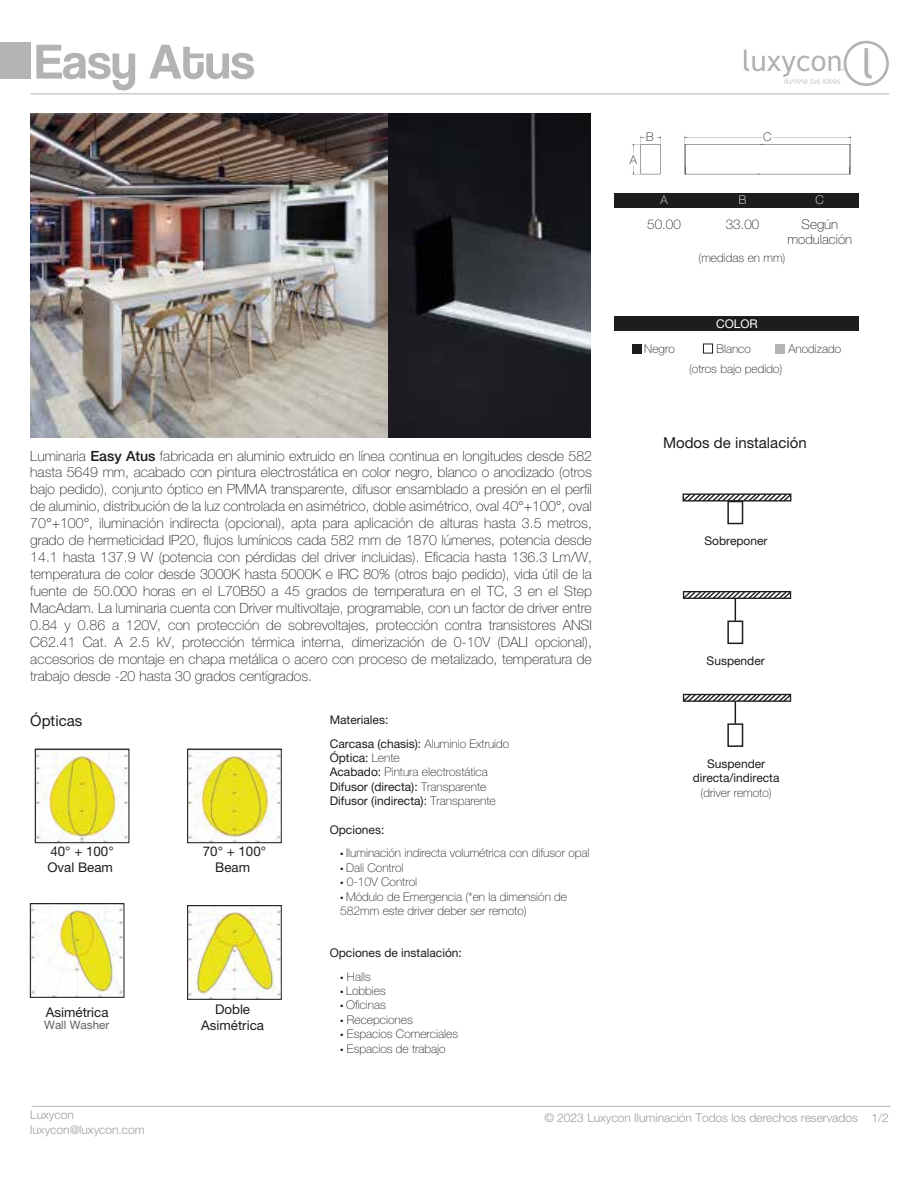
<style>
.page{position:relative;width:918px;height:1188px;background:#fff}
.page>*{position:absolute;margin:0;border:0;box-sizing:border-box;transform-origin:0 0}
.t1{font:51px "Coolvetica Rg";color:#b3b3b2}
.t2{font:15px "Helvetica Neue LT Std";color:#1d1d1b}
.t3{font:100 14.1px/17px "Helvetica Neue LT Std";color:#1d1d1b;text-align:justify}
.t4{font:100 13.5px/15px "Helvetica Neue LT Std";color:#1d1d1b;text-align:center}
.t5{font:13.35px/16px "Helvetica Neue LT Std";color:#1d1d1b;text-align:center}
.t6{font:100 12px/14.4px "Helvetica Neue LT Std";color:#1d1d1b}
.t7{font:12px/14.4px "Helvetica Neue LT Std";color:#1d1d1b}
.t8{font:300 12px/14.4px "Helvetica Neue LT Std";color:#9d9d9c}
.t9{font:12px/14.4px "Helvetica Neue LT Std";color:#1d1d1d;text-align:center}
.t10{font:12px "Helvetica Neue LT Std";color:#fff}
.t11{font:100 12px "Helvetica Neue LT Std";color:#fff}
.t12{font:11.7px "Helvetica Neue LT Std";color:#5f6060}
.s1{font-weight:500}
.s2{font-weight:100}
.s3{font-family:"Myriad Pro";font-weight:400}
</style>
<div class="page">
<img style="left:32px;top:905px;width:90px;height:91px">
<img style="left:189px;top:908px;width:91px;height:90px">
<img style="left:37px;top:751px;width:90px;height:90px">
<div style="left:615px;top:316px;width:244px;height:15px;background:#1d1d1b"></div>
<div style="left:615px;top:193px;width:244px;height:15px;background:#1d1d1b"></div>
<div style="left:0;top:42px;width:30px;height:37px;background:#b3b3b2"></div>
<svg style="left:744px;top:41px;width:145px;height:45px"></svg>
<div style="left:633px;top:344px;width:9px;height:9px;background:#1d1d1b"></div>
<div style="left:703px;top:344px;width:10px;height:9px;border:1px solid #1d1d1b"></div>
<div style="left:776px;top:344px;width:9px;height:9px;background:#b3b3b2"></div>
<hr style="left:31px;top:94px;width:858px;height:1px;background:#b3b3b2">
<hr style="left:32px;top:1106px;width:859px;height:1px;background:#b3b3b2">
<svg style="left:686px;top:173px;width:164px;height:2px"></svg>
<hr style="left:685px;top:144px;width:1px;height:30px;background:#1d1d1b">
<hr style="left:849px;top:144px;width:2px;height:30px;background:#1d1d1b">
<svg style="left:632px;top:135px;width:29px;height:40px"></svg>
<svg style="left:685px;top:135px;width:166px;height:10px"></svg>
<div style="left:187px;top:905px;width:95px;height:95px;border:1px solid #1d1d1b"></div>
<div style="left:30px;top:903px;width:94px;height:95px;border:1px solid #1d1d1b"></div>
<div style="left:35px;top:749px;width:94px;height:94px;border:1px solid #1d1d1b"></div>
<img style="left:189px;top:751px;width:91px;height:90px">
<div style="left:187px;top:749px;width:95px;height:94px;border:1px solid #1d1d1b"></div>
<svg style="left:683px;top:493px;width:108px;height:9px"></svg>
<div style="left:727px;top:501px;width:16px;height:23px;border:2px solid #1d1d1b"></div>
<div style="left:727px;top:621px;width:16px;height:23px;border:2px solid #1d1d1b"></div>
<svg style="left:683px;top:591px;width:108px;height:30px"></svg>
<div style="left:727px;top:723px;width:16px;height:24px;border:2px solid #1d1d1b"></div>
<svg style="left:683px;top:694px;width:108px;height:30px"></svg>
<img style="left:388px;top:113px;width:203px;height:324px">
<img style="left:31px;top:113px;width:357px;height:324px">
<h1 class="t1" style="left:35px;top:32px;width:221px">Easy Atus</h1>
<p class="t3" style="left:30px;top:447px;width:563px">Luminaria <span class="s1">Easy Atus</span> fabricada en aluminio extruido en línea continua en longitudes desde 582 hasta 5649 mm, acabado con pintura electrostática en color negro, blanco o anodizado (otros bajo pedido), conjunto óptico en PMMA transparente, difusor ensamblado a presión en el perfil de aluminio, distribución de la luz controlada en asimétrico, doble asimétrico, oval 40°+100°, oval 70°+100°, iluminación indirecta (opcional), apta para aplicación de alturas hasta 3.5 metros, grado de hermeticidad IP20, flujos lumínicos cada 582 mm de 1870 lúmenes, potencia desde 14.1 hasta 137.9 W (potencia con pérdidas del driver incluidas). Eficacia hasta 136.3 Lm/W, temperatura de color desde 3000K hasta 5000K e IRC 80% (otros bajo pedido), vida útil de la fuente de 50.000 horas en el L70B50 a 45 grados de temperatura en el TC, 3 en el Step MacAdam. La luminaria cuenta con Driver multivoltaje, programable, con un factor de driver entre 0.84 y 0.86 a 120V, con protección de sobrevoltajes, protección contra transistores ANSI C62.41 Cat. A 2.5 kV, protección térmica interna, dimerización de 0-10V (DALI opcional), accesorios de montaje en chapa metálica o acero con proceso de metalizado, temperatura de trabajo desde -20 hasta 30 grados centígrados.</p>
<p class="t2" style="left:30px;top:712px;width:53px">Ópticas</p>
<p class="t5" style="left:47px;top:843px;width:68px;text-align:left">40° + 100°<br>Oval Beam</p>
<p class="t5" style="left:46px;top:1004px;width:64px">Asimétrica</p>
<p class="t12" style="left:44px;top:1018px;width:67px">Wall Washer</p>
<p class="t5" style="left:203px;top:843px;width:65px">70° + 100°<br>Beam</p>
<p class="t5" style="left:201px;top:1001px;width:64px">Doble<br>Asimétrica</p>
<p class="t7" style="left:330px;top:708px;width:181px;line-height:23.4px">Materiales:<br>Carcasa (chasis): <span class="s2">Aluminio Extruido</span></p>
<p class="t7" style="left:330px;top:750px;width:168px">Óptica: <span class="s2">Lente<br></span>Acabado: <span class="s2">Pintura electrostática<br></span>Difusor (directa): <span class="s2">Transparente<br></span>Difusor (indirecta): <span class="s2">Transparente</span></p>
<p class="t7" style="left:330px;top:822px;width:56px">Opciones:</p>
<p class="t6" style="left:340px;top:846px;width:251px"><span class="s3">•</span> Iluminación indirecta volumétrica con difusor opal</p>
<p class="t6" style="left:340px;top:860px;width:65px"><span class="s3">•</span> Dali Control</p>
<p class="t6" style="left:340px;top:875px;width:78px"><span class="s3">•</span> 0-10V Control</p>
<p class="t6" style="left:340px;top:889px;width:228px"><span class="s3">•</span> Módulo de Emergencia (*en la dimensión de<br>582mm este driver deber ser remoto)</p>
<p class="t7" style="left:330px;top:946px;width:134px">Opciones de instalación:</p>
<p class="t6" style="left:340px;top:969px;width:32px"><span class="s3">•</span> Halls</p>
<p class="t6" style="left:340px;top:984px;width:47px"><span class="s3">•</span> Lobbies</p>
<p class="t6" style="left:340px;top:998px;width:47px"><span class="s3">•</span> Oficinas</p>
<p class="t6" style="left:340px;top:1012px;width:74px"><span class="s3">•</span> Recepciones</p>
<p class="t6" style="left:340px;top:1027px;width:119px"><span class="s3">•</span> Espacios Comerciales</p>
<p class="t6" style="left:340px;top:1041px;width:107px"><span class="s3">•</span> Espacios de trabajo</p>
<p class="t6" style="left:630px;top:152px;width:9px">A</p>
<p class="t6" style="left:646px;top:129px;width:9px">B</p>
<p class="t6" style="left:763px;top:129px;width:10px">C</p>
<p class="t11" style="left:661px;top:193px;width:9px">A</p>
<p class="t11" style="left:739px;top:193px;width:9px">B</p>
<p class="t4" style="left:647px;top:216px;width:35px">50.00</p>
<p class="t4" style="left:726px;top:216px;width:35px">33.00</p>
<p class="t11" style="left:816px;top:193px;width:10px">C</p>
<p class="t4" style="left:787px;top:216px;width:66px">Según modulación</p>
<p class="t6" style="left:699px;top:251px;width:88px">(medidas en mm)</p>
<p class="t10" style="left:716px;top:317px;width:43px">COLOR</p>
<p class="t6" style="left:644px;top:342px;width:32px">Negro</p>
<p class="t6" style="left:717px;top:342px;width:36px">Blanco</p>
<p class="t6" style="left:788px;top:342px;width:54px">Anodizado</p>
<p class="t6" style="left:689px;top:361px;width:95px">(otros bajo pedido)</p>
<p class="t2" style="left:663px;top:434px;width:145px">Modos de instalación</p>
<p class="t9" style="left:704px;top:533px;width:65px">Sobreponer</p>
<p class="t9" style="left:707px;top:653px;width:60px">Suspender</p>
<p class="t9" style="left:693px;top:756px;width:88px">Suspender directa/indirecta</p>
<p class="t6" style="left:701px;top:785px;width:73px">(driver remoto)</p>
<p class="t8" style="left:30px;top:1108px;width:116px">Luxycon luxycon@luxycon.com</p>
<p class="t8" style="left:544px;top:1110px;width:346px">© 2023 Luxycon Iluminación Todos los derechos reservados 1/2</p>
</div>
